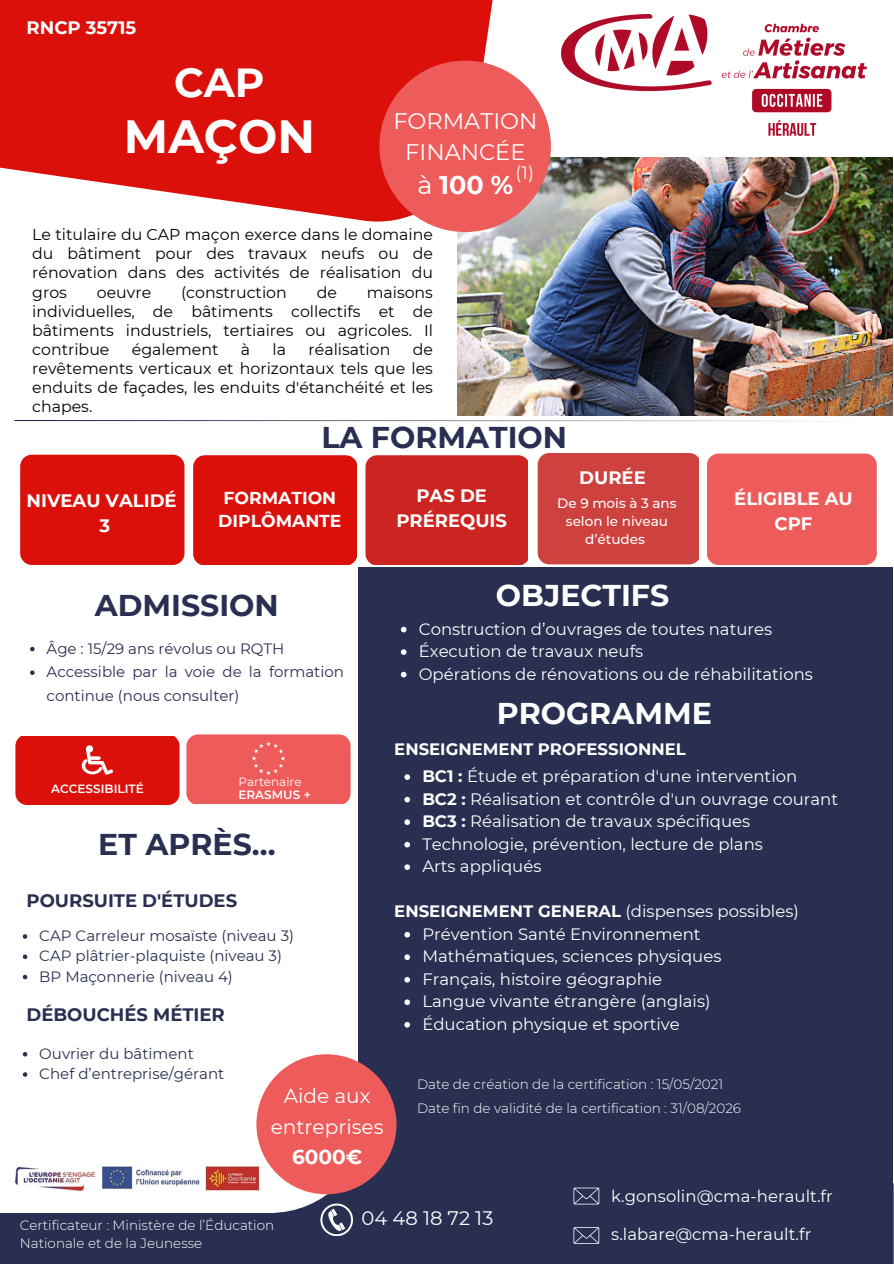
<style>
.page{position:relative;width:894px;height:1264px;background:#fff}
.page>*{position:absolute;margin:0;border:0;box-sizing:border-box;transform-origin:0 0}
.t1{font:700 46.5px "Montserrat";color:#fff}
.t2{font:700 40.5px "Montserrat";color:#fff}
.t3{font:700 30px "Montserrat";color:#292f50}
.t4{font:700 30px "Montserrat";color:#fff}
.t5{font:700 25.5px "Montserrat";color:#fff}
.t6{font:22.5px/30.3px "Montserrat";color:#fff;text-align:center}
.t7{font:20.1px/30.3px "Montserrat";color:#fff;text-align:center}
.t8{font:19.5px "Montserrat";color:#fff}
.t9{font:700 18px/24.8px "Montserrat";color:#fff;text-align:center}
.t10{font:700 18px "Montserrat";color:#292f50}
.t11{font:18px "Montserrat";color:#fff}
.t12{font:700 17.25px/23.7px "Montserrat";color:#fff;text-align:center}
.t13{font:16.5px "Montserrat";color:#fff}
.t14{font:700 16.5px "Montserrat";color:#fff}
.t15{font:15.75px/19.2px "Montserrat";color:#000;text-align:justify}
.t16{font:15px/23.7px "Montserrat";color:#292f50}
.t17{font:300 13.5px/18px "Montserrat";color:#fff}
.t18{font:500 13.5px/18px "Montserrat";color:#fff;text-align:center}
.t19{font:12px/13px "Montserrat";color:#fff}
.t20{font:600 12px "Montserrat";color:#fff}
.s1{font-weight:400}
.s2{font-weight:600}
.s3{font-weight:700}
</style>
<div class="page">
<img style="left:457px;top:158px;width:434px;height:257px">
<svg style="left:14px;top:420px;width:767px;height:1px"></svg>
<div style="left:358px;top:567px;width:534px;height:620px;background:#292f50"></div>
<div style="left:0;top:1174px;width:893px;height:89px;background:#292f50"></div>
<svg style="left:320px;top:1203px;width:33px;height:33px"></svg>
<div style="left:537px;top:453px;width:163px;height:111px;background:#cd413f;border-radius:12px"></div>
<div style="left:365px;top:455px;width:164px;height:110px;background:#cb2421;border-radius:12px"></div>
<div style="left:193px;top:455px;width:164px;height:110px;background:#db100b;border-radius:12px"></div>
<div style="left:20px;top:454px;width:164px;height:111px;background:#db100b;border-radius:12px"></div>
<div style="left:706px;top:453px;width:170px;height:112px;background:#ed5c5a;border-radius:12px"></div>
<div style="left:15px;top:734px;width:164px;height:71px;background:#db100b;border-radius:12px"></div>
<svg style="left:82px;top:745px;width:31px;height:30px"></svg>
<div style="left:186px;top:734px;width:164px;height:71px;background:#ed5c5a;border-radius:12px"></div>
<svg style="left:252px;top:741px;width:33px;height:34px"></svg>
<svg style="left:0;top:0;width:492px;height:221px;background:#de2925"></svg>
<div style="left:379px;top:61px;width:171px;height:171px;background:#ed5c5a;border-radius:86px"></div>
<img style="left:561px;top:14px;width:305px;height:122px">
<div style="left:2px;top:1178px;width:268px;height:85px;background:#292f50"></div>
<div style="left:174px;top:1019px;width:193px;height:193px;background:#fff;border-radius:50%"></div>
<div style="left:0;top:1157px;width:274px;height:55px;background:#fff"></div>
<img style="left:14px;top:1151px;width:248px;height:41px">
<div style="left:256px;top:1054px;width:140px;height:140px;background:#ed5c5a;border-radius:70px"></div>
<svg style="left:30px;top:647px;width:5px;height:4px"></svg>
<svg style="left:30px;top:670px;width:5px;height:5px"></svg>
<svg style="left:23px;top:934px;width:4px;height:4px"></svg>
<svg style="left:23px;top:954px;width:4px;height:5px"></svg>
<svg style="left:23px;top:974px;width:4px;height:5px"></svg>
<svg style="left:23px;top:1052px;width:4px;height:4px"></svg>
<svg style="left:23px;top:1072px;width:4px;height:4px"></svg>
<svg style="left:401px;top:626px;width:5px;height:6px"></svg>
<svg style="left:401px;top:649px;width:5px;height:6px"></svg>
<svg style="left:401px;top:671px;width:5px;height:6px"></svg>
<svg style="left:404px;top:774px;width:6px;height:6px"></svg>
<svg style="left:404px;top:796px;width:6px;height:6px"></svg>
<svg style="left:404px;top:819px;width:6px;height:6px"></svg>
<svg style="left:404px;top:841px;width:6px;height:6px"></svg>
<svg style="left:404px;top:864px;width:6px;height:6px"></svg>
<svg style="left:404px;top:931px;width:6px;height:6px"></svg>
<svg style="left:404px;top:954px;width:6px;height:6px"></svg>
<svg style="left:404px;top:977px;width:6px;height:5px"></svg>
<svg style="left:404px;top:999px;width:6px;height:6px"></svg>
<svg style="left:404px;top:1022px;width:6px;height:5px"></svg>
<div style="left:561px;top:1194px;width:42px;height:53px;background:#292f50"></div>
<svg style="left:571px;top:1187px;width:28px;height:56px"></svg>
<p class="t9" style="left:27px;top:16px;width:111px">RNCP 35715</p>
<p class="t2" style="left:174px;top:58px;width:92px">CAP</p>
<p class="t1" style="left:124px;top:108px;width:192px">MAÇON</p>
<p class="t6" style="left:393px;top:106px;width:145px">FORMATION<br>FINANCÉE</p>
<p class="t5" style="left:417px;top:170px;width:97px"><span class="s1">à</span> 100 %</p>
<h5 class="t11" style="left:515px;top:162px;width:20px">(1)</h5>
<p class="t15" style="left:32px;top:225px;width:402px">Le titulaire du CAP maçon exerce dans le domaine du bâtiment pour des travaux neufs ou de rénovation dans des activités de réalisation du gros</p>
<p class="t15" style="left:32px;top:282px;width:402px;text-indent:334px">maisons individuelles, de bâtiments collectifs et de bâtiments industriels, tertiaires ou agricoles. Il contribue</p>
<p class="t15" style="left:97px;top:282px;width:56px">oeuvre</p>
<p class="t15" style="left:181px;top:282px;width:107px">(construction</p>
<p class="t15" style="left:316px;top:282px;width:22px">de</p>
<p class="t15" style="left:32px;top:340px;width:402px;text-indent:380px">de revêtements verticaux et horizontaux tels que les enduits de façades, les enduits d'étanchéité et les chapes.</p>
<p class="t15" style="left:132px;top:340px;width:88px">également</p>
<p class="t15" style="left:241px;top:340px;width:11px">à</p>
<p class="t15" style="left:272px;top:340px;width:15px">la</p>
<p class="t15" style="left:308px;top:340px;width:83px">réalisation</p>
<p class="t9" style="left:27px;top:488px;width:151px">NIVEAU VALIDÉ<br>3</p>
<p class="t3" style="left:321px;top:419px;width:247px">LA FORMATION</p>
<p class="t9" style="left:579px;top:465px;width:68px">DURÉE</p>
<h5 class="t12" style="left:218px;top:485px;width:125px">FORMATION<br>DIPLÔMANTE</h5>
<p class="t9" style="left:396px;top:483px;width:112px">PAS DE<br>PRÉREQUIS</p>
<p class="t18" style="left:557px;top:494px;width:121px">De 9 mois à 3 ans selon le niveau d’études</p>
<h5 class="t3" style="left:95px;top:587px;width:185px">ADMISSION</h5>
<h2 class="t4" style="left:495px;top:577px;width:175px">OBJECTIFS</h2>
<h5 class="t9" style="left:734px;top:486px;width:120px">ÉLIGIBLE AU<br>CPF</h5>
<p class="t16" style="left:47px;top:636px;width:239px">Âge : 15/29 ans révolus ou RQTH</p>
<h2 class="t16" style="left:47px;top:660px;width:299px">Accessible par la voie de la formation continue (nous consulter)</h2>
<p class="t20" style="left:51px;top:781px;width:94px">ACCESSIBILITÉ</p>
<p class="t19" style="left:238px;top:774px;width:74px">Partenaire<br><span class="s2">ERASMUS +</span></p>
<h2 class="t3" style="left:98px;top:825px;width:179px">ET APRÈS...</h2>
<h5 class="t10" style="left:27px;top:889px;width:212px">POURSUITE D'ÉTUDES</h5>
<p class="t16" style="left:39px;top:923px;width:256px">CAP Carreleur mosaïste (niveau 3)</p>
<p class="t16" style="left:39px;top:944px;width:244px">CAP plâtrier-plaquiste (niveau 3)</p>
<p class="t16" style="left:39px;top:964px;width:195px">BP Maçonnerie (niveau 4)</p>
<h5 class="t10" style="left:27px;top:1003px;width:200px">DÉBOUCHÉS MÉTIER</h5>
<h6 class="t16" style="left:39px;top:1041px;width:156px">Ouvrier du bâtiment</h6>
<p class="t16" style="left:39px;top:1061px;width:186px">Chef d’entreprise/gérant</p>
<h2 class="t7" style="left:271px;top:1081px;width:114px">Aide aux entreprises<br><span class="s3">6000€</span></h2>
<p class="t13" style="left:418px;top:618px;width:355px">Construction d’ouvrages de toutes natures</p>
<p class="t13" style="left:418px;top:641px;width:226px">Éxecution de travaux neufs</p>
<p class="t13" style="left:418px;top:663px;width:395px">Opérations de rénovations ou de réhabilitations</p>
<p class="t4" style="left:496px;top:695px;width:216px">PROGRAMME</p>
<p class="t14" style="left:394px;top:739px;width:293px">ENSEIGNEMENT PROFESSIONNEL</p>
<h2 class="t13" style="left:422px;top:766px;width:376px"><span class="s3">BC1 :</span> Étude et préparation d'une intervention</h2>
<h5 class="t13" style="left:422px;top:788px;width:417px"><span class="s3">BC2 :</span> Réalisation et contrôle d'un ouvrage courant</h5>
<p class="t13" style="left:422px;top:811px;width:329px"><span class="s3">BC3 :</span> Réalisation de travaux spécifiques</p>
<p class="t13" style="left:422px;top:833px;width:342px">Technologie, prévention, lecture de plans</p>
<p class="t13" style="left:422px;top:856px;width:120px">Arts appliqués</p>
<p class="t13" style="left:394px;top:901px;width:406px"><span class="s3">ENSEIGNEMENT GENERAL</span> (dispenses possibles)</p>
<h5 class="t13" style="left:422px;top:923px;width:280px">Prévention Santé Environnement</h5>
<p class="t13" style="left:422px;top:946px;width:300px">Mathématiques, sciences physiques</p>
<p class="t13" style="left:422px;top:968px;width:241px">Français, histoire géographie</p>
<h4 class="t13" style="left:422px;top:991px;width:290px">Langue vivante étrangère (anglais)</h4>
<p class="t13" style="left:422px;top:1013px;width:259px">Éducation physique et sportive</p>
<p class="t17" style="left:417px;top:1074px;width:307px">Date de création de la certification : 15/05/2021</p>
<p class="t17" style="left:417px;top:1099px;width:325px">Date fin de validité de la certification : 31/08/2026</p>
<p class="t13" style="left:611px;top:1185px;width:223px">k.gonsolin@cma-herault.fr</p>
<p class="t17" style="left:20px;top:1216px;width:256px">Certificateur : Ministère de l’Éducation<br>Nationale et de la Jeunesse</p>
<h6 class="t8" style="left:361px;top:1205px;width:133px">04 48 18 72 13</h6>
<p class="t13" style="left:611px;top:1223px;width:201px">s.labare@cma-herault.fr</p>
</div>
